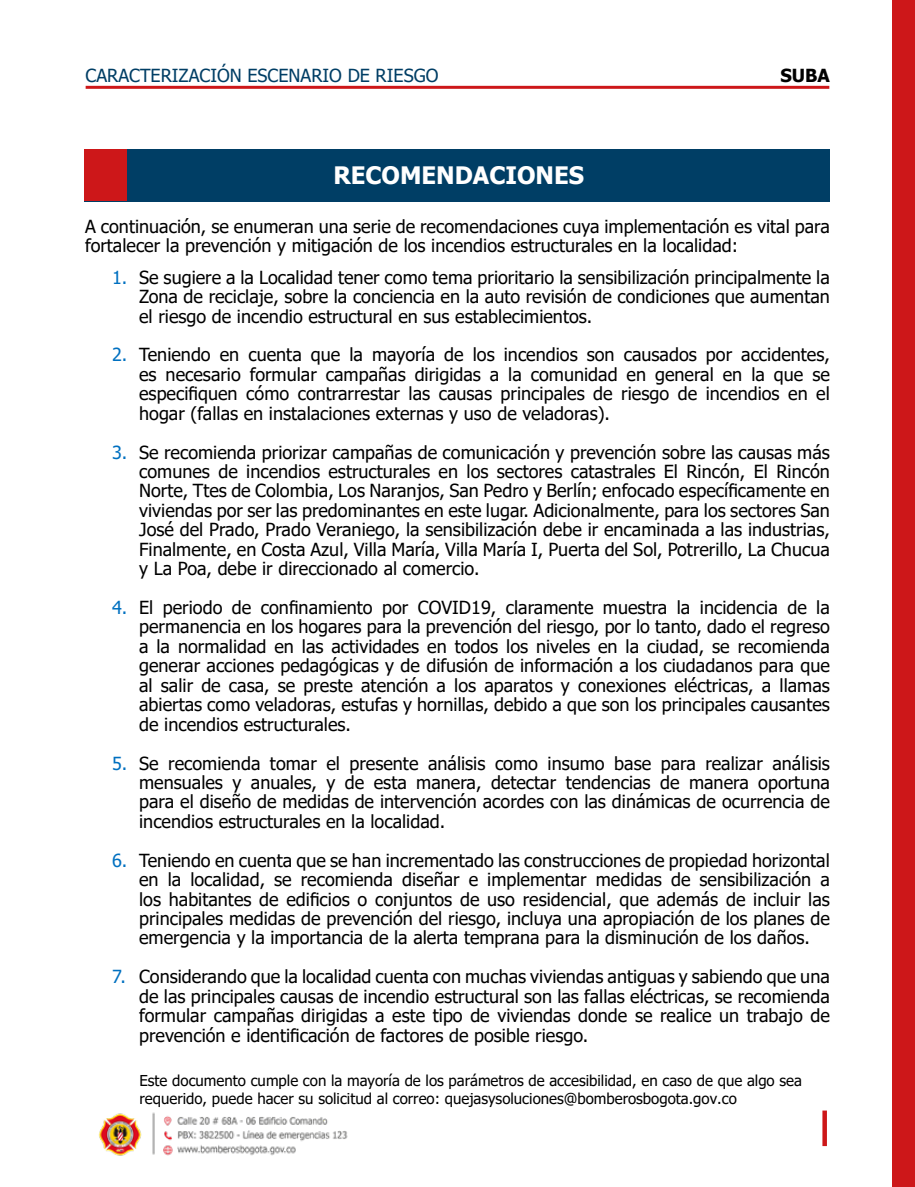
<style>
.page{position:relative;width:915px;height:1187px;background:#fff}
.page>*{position:absolute;margin:0;border:0;box-sizing:border-box;transform-origin:0 0}
.t1{font:700 24px "Tahoma";color:#fff}
.t2{font:18px/19.4px "Tahoma";color:#000;text-align:justify}
.t3{font:18px "Tahoma";color:#003e65}
.t4{font:700 18px "Tahoma";color:#000}
.t5{font:15px/18px "Tahoma";color:#000}
.s1{color:#0070c0}
</style>
<div class="page">
<div style="left:891px;top:0;width:23px;height:1186px;background:#cd1719"></div>
<hr style="left:86px;top:86px;width:743px;height:3px;background:#cd1719">
<img style="left:99px;top:1112px;width:249px;height:44px">
<svg style="left:822px;top:1110px;width:4px;height:35px"></svg>
<div style="left:84px;top:149px;width:745px;height:52px;background:#003e65"></div>
<div style="left:84px;top:149px;width:43px;height:51px;background:#cd1719"></div>
<p class="t3" style="left:86px;top:63px;width:354px">CARACTERIZACIÓN ESCENARIO DE RIESGO</p>
<p class="t4" style="left:780px;top:63px;width:51px">SUBA</p>
<h1 class="t1" style="left:333px;top:158px;width:252px">RECOMENDACIONES</h1>
<p class="t2" style="left:85px;top:217px;width:746px">A continuación, se enumeran una serie de recomendaciones cuya implementación es vital para fortalecer la prevención y mitigación de los incendios estructurales en la localidad:</p>
<p class="t2" style="left:139px;top:268px;width:692px;text-indent:-27px"><span class="s1">1.</span> Se sugiere a la Localidad tener como tema prioritario la sensibilización principalmente la Zona de reciclaje, sobre la conciencia en la auto revisión de condiciones que aumentan el riesgo de incendio estructural en sus establecimientos.</p>
<p class="t2" style="left:139px;top:346px;width:692px;text-indent:-27px"><span class="s1">2.</span> Teniendo en cuenta que la mayoría de los incendios son causados por accidentes, es necesario formular campañas dirigidas a la comunidad en general en la que se especifiquen cómo contrarrestar las causas principales de riesgo de incendios en el hogar (fallas en instalaciones externas y uso de veladoras).</p>
<p class="t2" style="left:139px;top:443px;width:692px;text-indent:-27px"><span class="s1">3.</span> Se recomienda priorizar campañas de comunicación y prevención sobre las causas más comunes de incendios estructurales en los sectores catastrales El Rincón, El Rincón Norte, Ttes de Colombia, Los Naranjos, San Pedro y Berlín; enfocado específicamente en viviendas por ser las predominantes en este lugar. Adicionalmente, para los sectores San José del Prado, Prado Veraniego, la sensibilización debe ir encaminada a las industrias, Finalmente, en Costa Azul, Villa María, Villa María I, Puerta del Sol, Potrerillo, La Chucua y La Poa, debe ir direccionado al comercio.</p>
<p class="t2" style="left:139px;top:598px;width:692px;text-indent:-27px"><span class="s1">4.</span> El periodo de confinamiento por COVID19, claramente muestra la incidencia de la permanencia en los hogares para la prevención del riesgo, por lo tanto, dado el regreso a la normalidad en las actividades en todos los niveles en la ciudad, se recomienda generar acciones pedagógicas y de difusión de información a los ciudadanos para que al salir de casa, se preste atención a los aparatos y conexiones eléctricas, a llamas abiertas como veladoras, estufas y hornillas, debido a que son los principales causantes de incendios estructurales.</p>
<p class="t2" style="left:139px;top:754px;width:692px;text-indent:-27px"><span class="s1">5.</span> Se recomienda tomar el presente análisis como insumo base para realizar análisis mensuales y anuales, y de esta manera, detectar tendencias de manera oportuna para el diseño de medidas de intervención acordes con las dinámicas de ocurrencia de incendios estructurales en la localidad.</p>
<p class="t2" style="left:139px;top:851px;width:692px;text-indent:-27px"><span class="s1">6.</span> Teniendo en cuenta que se han incrementado las construcciones de propiedad horizontal en la localidad, se recomienda diseñar e implementar medidas de sensibilización a los habitantes de edificios o conjuntos de uso residencial, que además de incluir las principales medidas de prevención del riesgo, incluya una apropiación de los planes de emergencia y la importancia de la alerta temprana para la disminución de los daños.</p>
<p class="t2" style="left:139px;top:967px;width:692px;text-indent:-27px"><span class="s1">7.</span> Considerando que la localidad cuenta con muchas viviendas antiguas y sabiendo que una de las principales causas de incendio estructural son las fallas eléctricas, se recomienda formular campañas dirigidas a este tipo de viviendas donde se realice un trabajo de prevención e identificación de factores de posible riesgo.</p>
<p class="t5" style="left:139px;top:1072px;width:663px">Este documento cumple con la mayoría de los parámetros de accesibilidad, en caso de que algo sea requerido, puede hacer su solicitud al correo: quejasysoluciones@bomberosbogota.gov.co</p>
</div>
